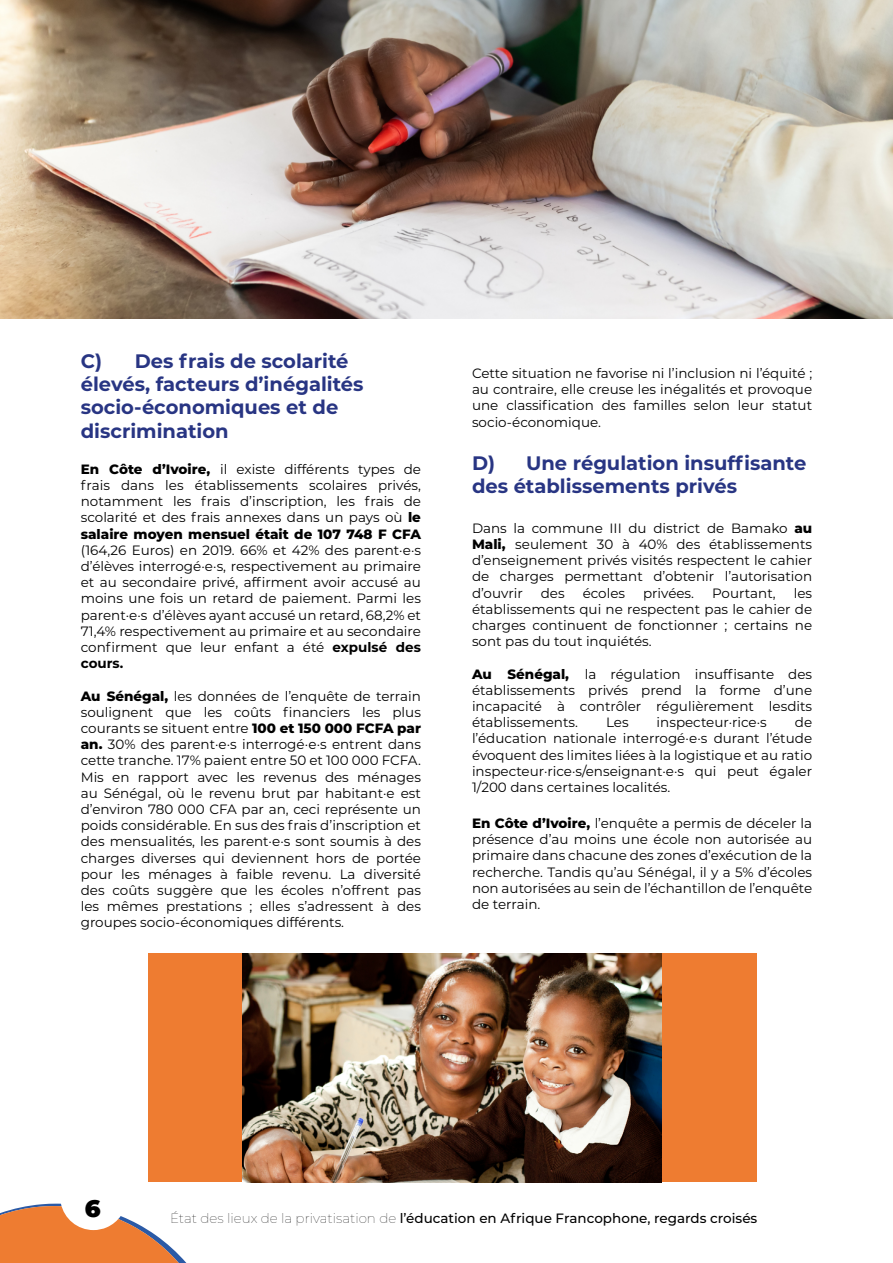
<style>
.page{position:relative;width:893px;height:1263px;background:#fff}
.page>*{position:absolute;margin:0;border:0;box-sizing:border-box;transform-origin:0 0}
.t1{font:900 24px "Montserrat";color:#000}
.t2{font:700 19.5px/23.4px "Montserrat";color:#283583}
.t3{font:13.5px/16.2px "Montserrat";color:#000;text-align:justify}
.t4{font:500 13.5px "Montserrat";color:#000}
.s1{font-weight:800}
.s2{font-weight:700}
.s3{font-weight:100}
</style>
<div class="page">
<img style="left:0;top:0;width:893px;height:319px">
<div style="left:566px;top:954px;width:191px;height:228px;background:#ee7c31"></div>
<div style="left:148px;top:954px;width:192px;height:228px;background:#ee7c31"></div>
<img style="left:242px;top:954px;width:419px;height:228px">
<svg style="left:0;top:1203px;width:186px;height:60px"></svg>
<h2 class="t2" style="left:81px;top:348px;width:284px">C) Des frais de scolarité élevés, facteurs d’inégalités socio-économiques et de discrimination</h2>
<p class="t3" style="left:81px;top:460px;width:342px"><span class="s1">En Côte d’Ivoire,</span> il existe différents types de frais dans les établissements scolaires privés, notamment les frais d’inscription, les frais de scolarité et des frais annexes dans un pays où <span class="s1">le salaire moyen mensuel était de 107 748 F CFA</span></p>
<p class="t3" style="left:81px;top:541px;width:342px">(164,26 Euros) en 2019. 66% et 42% des parent·e·s d’élèves interrogé·e·s, respectivement au primaire et au secondaire privé, affirment avoir accusé au moins une fois un retard de paiement. Parmi les parent·e·s d’élèves ayant accusé un retard, 68,2% et 71,4% respectivement au primaire et au secondaire confirment que leur enfant a été <span class="s2">expulsé des cours.</span></p>
<p class="t3" style="left:81px;top:687px;width:342px"><span class="s1">Au Sénégal,</span> les données de l’enquête de terrain soulignent que les coûts financiers les plus courants se situent entre <span class="s1">100 et 150 000 FCFA par an.</span> 30% des parent·e·s interrogé·e·s entrent dans cette tranche. 17% paient entre 50 et 100 000 FCFA.<br>Mis en rapport avec les revenus des ménages au Sénégal, où le revenu brut par habitant·e est d’environ 780 000 CFA par an, ceci représente un poids considérable. En sus des frais d’inscription et des mensualités, les parent·e·s sont soumis à des charges diverses qui deviennent hors de portée pour les ménages à faible revenu. La diversité des coûts suggère que les écoles n’offrent pas les mêmes prestations ; elles s’adressent à des groupes socio-économiques différents.</p>
<p class="t3" style="left:472px;top:365px;width:342px">Cette situation ne favorise ni l’inclusion ni l’équité ; au contraire, elle creuse les inégalités et provoque une classification des familles selon leur statut socio-économique.</p>
<h2 class="t2" style="left:472px;top:450px;width:336px">D) Une régulation insuffisante des établissements privés</h2>
<p class="t3" style="left:472px;top:519px;width:342px">Dans la commune III du district de Bamako <span class="s1">au Mali,</span> seulement 30 à 40% des établissements d’enseignement privés visités respectent le cahier de charges permettant d’obtenir l’autorisation d’ouvrir</p>
<p class="t3" style="left:472px;top:584px;width:342px;text-indent:322px">les établissements qui ne respectent pas le cahier de charges continuent de fonctionner ; certains ne sont pas du tout inquiétés.</p>
<p class="t3" style="left:472px;top:665px;width:342px"><span class="s1">Au Sénégal,</span> la régulation insuffisante des établissements privés prend la forme d’une incapacité à contrôler régulièrement lesdits établissements.</p>
<p class="t3" style="left:541px;top:584px;width:25px">des</p>
<p class="t3" style="left:583px;top:584px;width:44px">écoles</p>
<p class="t3" style="left:643px;top:584px;width:52px">privées.</p>
<p class="t3" style="left:712px;top:584px;width:65px">Pourtant,</p>
<p class="t3" style="left:472px;top:714px;width:342px;text-indent:323px">de l’éducation nationale interrogé·e·s durant l’étude évoquent des limites liées à la logistique et au ratio inspecteur·rice·s/enseignant·e·s qui peut égaler 1/200 dans certaines localités.</p>
<p class="t3" style="left:472px;top:815px;width:342px"><span class="s1">En Côte d’Ivoire,</span> l’enquête a permis de déceler la présence d’au moins une école non autorisée au primaire dans chacune des zones d’exécution de la recherche. Tandis qu’au Sénégal, il y a 5% d’écoles non autorisées au sein de l’échantillon de l’enquête de terrain.</p>
<p class="t3" style="left:606px;top:714px;width:24px">Les</p>
<p class="t3" style="left:657px;top:714px;width:112px">inspecteur·rice·s</p>
<h1 class="t1" style="left:85px;top:1190px;width:17px">6</h1>
<p class="t4" style="left:170px;top:1208px;width:589px"><span class="s3">État des lieux de la privatisation de</span> l’éducation en Afrique Francophone, regards croisés</p>
</div>
